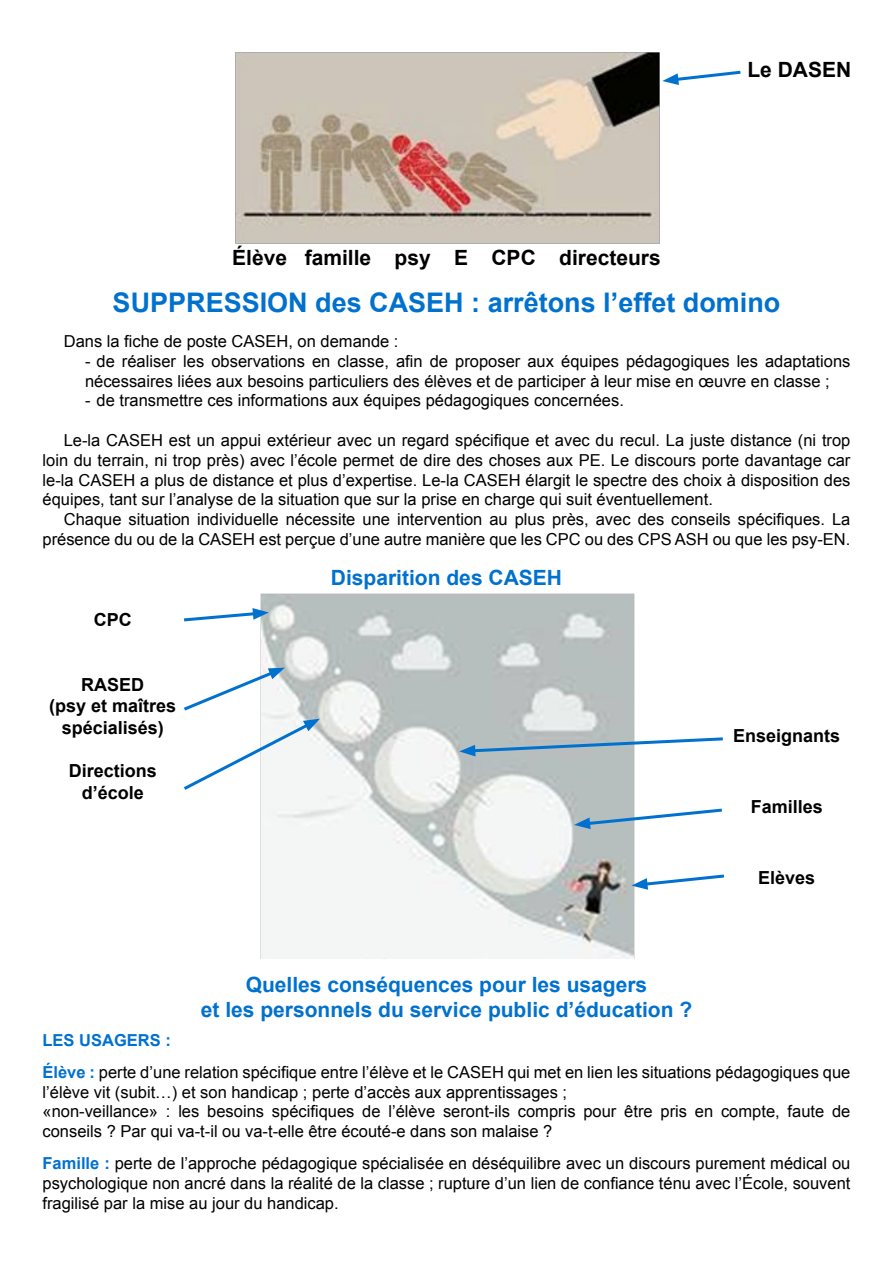
<style>
.page{position:relative;width:893px;height:1263px;background:#fff}
.page>*{position:absolute;margin:0;border:0;box-sizing:border-box;transform-origin:0 0}
.t1{font:700 27px "Arial";color:#0071ce}
.t2{font:700 21px/25.2px "Arial";color:#0071ce;text-align:center}
.t3{font:700 21px "Arial";color:#000}
.t4{font:700 18px/21.6px "Arial";color:#000;text-align:center}
.t5{font:16.5px/19.8px "Arial";color:#000}
.s1{font-weight:700;color:#0071ce}
</style>
<div class="page">
<img style="left:235px;top:52px;width:425px;height:192px">
<svg style="left:662px;top:70px;width:79px;height:15px"></svg>
<img style="left:260px;top:593px;width:374px;height:366px">
<svg style="left:184px;top:608px;width:85px;height:15px"></svg>
<svg style="left:184px;top:668px;width:101px;height:45px"></svg>
<svg style="left:184px;top:719px;width:136px;height:73px"></svg>
<svg style="left:459px;top:736px;width:264px;height:20px"></svg>
<svg style="left:574px;top:807px;width:148px;height:22px"></svg>
<svg style="left:631px;top:873px;width:94px;height:17px"></svg>
<p class="t3" style="left:747px;top:56px;width:105px">Le DASEN</p>
<p class="t3" style="left:232px;top:243px;width:430px">Élève famille psy E CPC directeurs</p>
<h1 class="t1" style="left:113px;top:285px;width:669px">SUPPRESSION des CASEH : arrêtons l’effet domino</h1>
<p class="t5" style="left:64px;top:331px;width:336px">Dans la fiche de poste CASEH, on demande :</p>
<p class="t5" style="left:85px;top:351px;width:767px">- de réaliser les observations en classe, afin de proposer aux équipes pédagogiques les adaptations nécessaires liées aux besoins particuliers des élèves et de participer à leur mise en œuvre en classe ;</p>
<p class="t5" style="left:85px;top:391px;width:540px">- de transmettre ces informations aux équipes pédagogiques concernées.</p>
<p class="t5" style="left:43px;top:430px;width:809px;text-align:justify;text-indent:21px">Le-la CASEH est un appui extérieur avec un regard spécifique et avec du recul. La juste distance (ni trop loin du terrain, ni trop près) avec l’école permet de dire des choses aux PE. Le discours porte davantage car le‑la CASEH a plus de distance et plus d’expertise. Le-la CASEH élargit le spectre des choix à disposition des équipes, tant sur l’analyse de la situation que sur la prise en charge qui suit éventuellement.</p>
<p class="t5" style="left:43px;top:510px;width:809px;text-align:right">Chaque situation individuelle nécessite une intervention au plus près, avec des conseils spécifiques. La présence du ou de la CASEH est perçue d’une autre manière que les CPC ou des CPS ASH ou que les psy-EN.</p>
<p class="t2" style="left:331px;top:565px;width:233px">Disparition des CASEH</p>
<p class="t4" style="left:94px;top:610px;width:39px">CPC</p>
<p class="t4" style="left:49px;top:674px;width:129px">RASED<br>(psy et maîtres spécialisés)</p>
<p class="t4" style="left:69px;top:760px;width:90px">Directions d’école</p>
<p class="t4" style="left:733px;top:725px;width:109px">Enseignants</p>
<p class="t4" style="left:751px;top:796px;width:74px">Familles</p>
<p class="t4" style="left:758px;top:867px;width:59px">Elèves</p>
<p class="t2" style="left:201px;top:973px;width:493px">Quelles conséquences pour les usagers<br>et les personnels du service public d’éducation ?</p>
<p class="t5" style="left:43px;top:1024px;width:809px;line-height:31.8px"><span class="s1">LES USAGERS :<br>Élève :</span> perte d’une relation spécifique entre l’élève et le CASEH qui met en lien les situations pédagogiques que</p>
<p class="t5" style="left:43px;top:1082px;width:809px">l’élève vit (subit…) et son handicap ; perte d’accès aux apprentissages ;<br>«non-veillance» : les besoins spécifiques de l’élève seront-ils compris pour être pris en compte, faute de conseils ? Par qui va-t-il ou va-t-elle être écouté-e dans son malaise ?</p>
<p class="t5" style="left:43px;top:1153px;width:809px;text-align:justify"><span class="s1">Famille :</span> perte de l’approche pédagogique spécialisée en déséquilibre avec un discours purement médical ou psychologique non ancré dans la réalité de la classe ; rupture d’un lien de confiance ténu avec l’École, souvent fragilisé par la mise au jour du handicap.</p>
</div>
